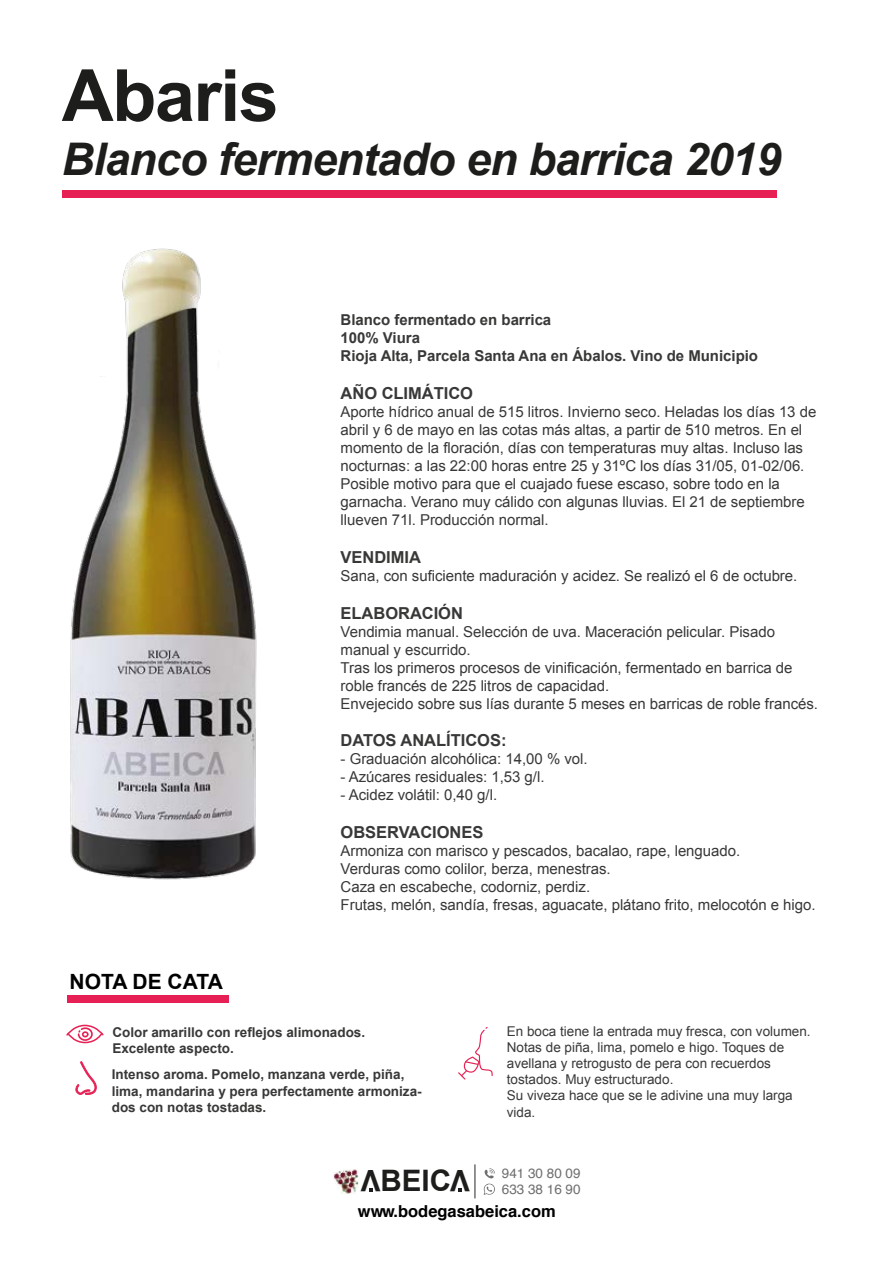
<style>
.page{position:relative;width:893px;height:1263px;background:#fff}
.page>*{position:absolute;margin:0;border:0;box-sizing:border-box;transform-origin:0 0}
.t1{font:700 72px "Arial";letter-spacing:-.02em;color:#1d1d1b}
.t2{font:italic 700 45px "Arial";letter-spacing:-.02em;color:#1d1d1b}
.t3{font:700 29.55px "Arial";color:#1d1d1b}
.t4{font:700 21px "Arial";color:#000}
.t5{font:700 16.5px "Arial";letter-spacing:-.005em;color:#383837}
.t6{font:700 16.5px "Helvetica";color:#000}
.t7{font:15px/18px "Arial";letter-spacing:-.005em;color:#383837}
.t8{font:700 15px/18px "Arial";letter-spacing:-.005em;color:#383837}
.t9{font:13.5px/16.2px "Arial";color:#383837}
.t10{font:700 13.5px/16.2px "Arial";color:#383837}
.t11{font:13.5px "Helvetica";color:#706f6f}
</style>
<div class="page">
<img style="left:70px;top:248px;width:187px;height:632px">
<div style="left:68px;top:995px;width:161px;height:7px;background:#e61f54"></div>
<svg style="left:75px;top:1061px;width:22px;height:34px"></svg>
<svg style="left:66px;top:1024px;width:38px;height:20px"></svg>
<svg style="left:458px;top:1027px;width:35px;height:53px"></svg>
<hr style="left:474px;top:1164px;width:2px;height:34px;background:#706f6f">
<svg style="left:369px;top:1188px;width:3px;height:4px"></svg>
<svg style="left:458px;top:1188px;width:4px;height:4px"></svg>
<img style="left:333px;top:1169px;width:26px;height:25px">
<svg style="left:483px;top:1168px;width:12px;height:27px"></svg>
<div style="left:62px;top:190px;width:715px;height:8px;background:#e61f54"></div>
<h1 class="t1" style="left:62px;top:48px;width:219px">Abaris</h1>
<h2 class="t2" style="left:62px;top:130px;width:721px">Blanco fermentado en barrica 2019</h2>
<h3 class="t4" style="left:70px;top:968px;width:155px">NOTA DE CATA</h3>
<p class="t8" style="left:341px;top:311px;width:419px">Blanco fermentado en barrica<br>100% Viura<br>Rioja Alta, Parcela Santa Ana en Ábalos. Vino de Municipio</p>
<p class="t5" style="left:341px;top:382px;width:134px">AÑO CLIMÁTICO</p>
<p class="t7" style="left:340px;top:403px;width:477px">Aporte hídrico anual de 515 litros. Invierno seco. Heladas los días 13 de abril y 6 de mayo en las cotas más altas, a partir de 510 metros. En el momento de la floración, días con temperaturas muy altas. Incluso las nocturnas: a las 22:00 horas entre 25 y 31ºC los días 31/05, 01-02/06.<br>Posible motivo para que el cuajado fuese escaso, sobre todo en la garnacha. Verano muy cálido con algunas lluvias. El 21 de septiembre llueven 71l. Producción normal.</p>
<p class="t5" style="left:341px;top:546px;width:82px">VENDIMIA</p>
<p class="t7" style="left:341px;top:567px;width:458px">Sana, con suficiente maduración y acidez. Se realizó el 6 de octubre.</p>
<p class="t5" style="left:341px;top:602px;width:124px">ELABORACIÓN</p>
<p class="t7" style="left:341px;top:622px;width:479px">Vendimia manual. Selección de uva. Maceración pelicular. Pisado manual y escurrido.<br>Tras los primeros procesos de vinificación, fermentado en barrica de roble francés de 225 litros de capacidad.<br>Envejecido sobre sus lías durante 5 meses en barricas de roble francés.</p>
<p class="t5" style="left:341px;top:730px;width:167px">DATOS ANALÍTICOS:</p>
<p class="t7" style="left:341px;top:750px;width:249px">- Graduación alcohólica: 14,00 % vol.</p>
<p class="t7" style="left:341px;top:768px;width:205px">- Azúcares residuales: 1,53 g/l.</p>
<p class="t7" style="left:341px;top:786px;width:158px">- Acidez volátil: 0,40 g/l.</p>
<p class="t5" style="left:341px;top:821px;width:144px">OBSERVACIONES</p>
<p class="t7" style="left:341px;top:842px;width:476px">Armoniza con marisco y pescados, bacalao, rape, lenguado.<br>Verduras como colilor, berza, menestras.<br>Caza en escabeche, codorniz, perdiz.<br>Frutas, melón, sandía, fresas, aguacate, plátano frito, melocotón e higo.</p>
<p class="t10" style="left:112px;top:1024px;width:254px">Color amarillo con reflejos alimonados.<br>Excelente aspecto.</p>
<p class="t10" style="left:112px;top:1067px;width:311px">Intenso aroma. Pomelo, manzana verde, piña, lima, mandarina y pera perfectamente armoniza&shy;dos con notas tostadas.</p>
<p class="t9" style="left:507px;top:1023px;width:305px">En boca tiene la entrada muy fresca, con volumen.<br>Notas de piña, lima, pomelo e higo. Toques de avellana y retrogusto de pera con recuerdos tostados. Muy estructurado.<br>Su viveza hace que se le adivine una muy larga vida.</p>
<h3 class="t3" style="left:380px;top:1161px;width:72px">BEIC</h3>
<h3 class="t3" style="left:380px;top:1200px;width:21px;rotate:-180deg">V</h3>
<h3 class="t3" style="left:470px;top:1200px;width:21px;rotate:-180deg">V</h3>
<p class="t11" style="left:502px;top:1163px;width:80px">941 30 80 09</p>
<p class="t11" style="left:502px;top:1179px;width:80px">633 38 16 90</p>
<p class="t6" style="left:358px;top:1197px;width:199px">www.bodegasabeica.com</p>
</div>
